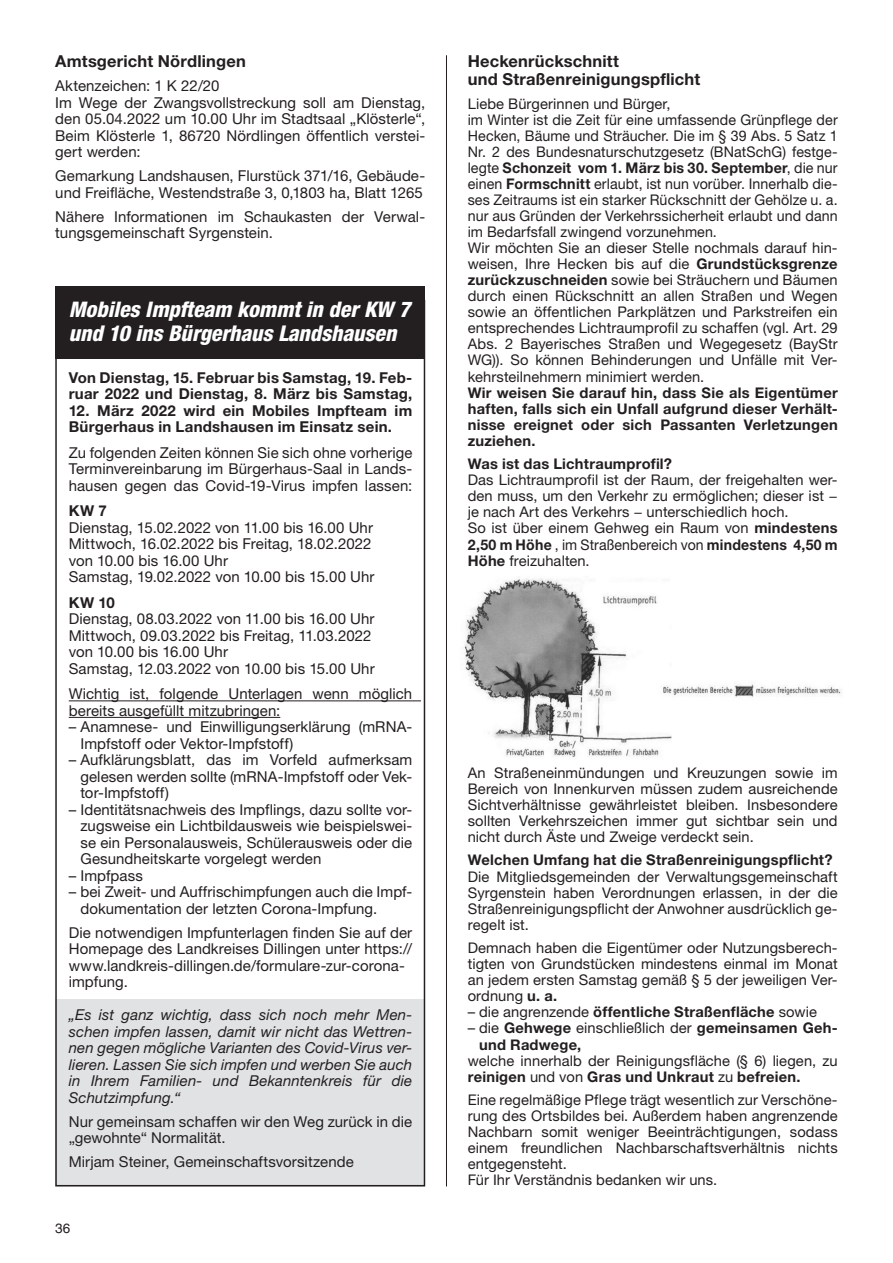
<style>
.page{position:relative;width:893px;height:1263px;background:#fff}
.page>*{position:absolute;margin:0;border:0;box-sizing:border-box;transform-origin:0 0}
.t1{font:italic 800 condensed 21.75px/24px "Helvetica Neue LT Std";color:#fff}
.t2{font:700 16.5px/18px "Helvetica Neue LT Std";letter-spacing:.01em;color:#231f20}
.t3{font:15px/16.5px "Helvetica Neue LT Std";letter-spacing:.005em;color:#231f20}
.t4{font:italic 15px/16.5px "Helvetica Neue LT Std";letter-spacing:.01em;color:#231f20;text-align:justify}
.t5{font:700 15px/16.5px "Helvetica Neue LT Std";letter-spacing:.015em;color:#231f20}
.t6{font:14.7px/16px "Helvetica Neue LT Std";letter-spacing:.005em;color:#231f20}
.t7{font:700 14.7px/16px "Helvetica Neue LT Std";letter-spacing:.015em;color:#231f20;text-align:justify}
.t8{font:13.5px "Helvetica";color:#231f20}
.s1{font-weight:700}
.s2{font-weight:400}
</style>
<div class="page">
<hr style="left:446px;top:55px;width:1px;height:1131px;background:#231f20">
<div style="left:55px;top:999px;width:370px;height:187px;background:#e1e2e4"></div>
<div style="left:55px;top:286px;width:370px;height:72px;background:#231f20"></div>
<hr style="left:69px;top:700px;width:352px;height:1px;background:#231f20">
<hr style="left:69px;top:717px;width:211px;height:1px;background:#231f20">
<div style="left:55px;top:300px;width:370px;height:886px;border:2px solid #231f20"></div>
<img style="left:464px;top:577px;width:208px;height:180px">
<img style="left:657px;top:681px;width:184px;height:20px">
<p class="t2" style="left:55px;top:52px;width:192px">Amtsgericht Nördlingen</p>
<p class="t3" style="left:55px;top:77px;width:371px">Aktenzeichen: 1 K 22/20<br>Im Wege der Zwangsvollstreckung soll am Dienstag, den 05.04.2022 um 10.00 Uhr im Stadtsaal „Klösterle“, Beim Klösterle 1, 86720 Nördlingen öffentlich verstei&shy;gert werden:</p>
<p class="t3" style="left:55px;top:167px;width:371px">Gemarkung Landshausen, Flurstück 371/16, Gebäude&shy;und Freifläche, Westendstraße 3, 0,1803 ha, Blatt 1265</p>
<p class="t3" style="left:55px;top:208px;width:371px">Nähere Informationen im Schaukasten der Verwal&shy;tungsgemeinschaft Syrgenstein.</p>
<h1 class="t1" style="left:69px;top:297px;width:343px">Mobiles Impfteam kommt in der KW 7 und 10 ins Bürgerhaus Landshausen</h1>
<p class="t5" style="left:69px;top:369px;width:345px">Von Dienstag, 15. Februar bis Samstag, 19. Feb&shy;ruar 2022 und Dienstag, 8. März bis Samstag,</p>
<p class="t5" style="left:69px;top:402px;width:345px">12. März 2022 wird ein Mobiles Impfteam im<br>Bürgerhaus in Landshausen im Einsatz sein.</p>
<p class="t3" style="left:69px;top:444px;width:345px;text-align:justify">Zu folgenden Zeiten können Sie sich ohne vorherige Terminvereinbarung im Bürgerhaus-Saal in Lands&shy;hausen gegen das Covid-19-Virus impfen lassen:</p>
<p class="t5" style="left:69px;top:502px;width:39px">KW 7</p>
<p class="t3" style="left:69px;top:519px;width:307px">Dienstag, 15.02.2022 von 11.00 bis 16.00 Uhr Mittwoch, 16.02.2022 bis Freitag, 18.02.2022 von 10.00 bis 16.00 Uhr<br>Samstag, 19.02.2022 von 10.00 bis 15.00 Uhr</p>
<p class="t5" style="left:69px;top:594px;width:48px">KW 10</p>
<p class="t3" style="left:69px;top:611px;width:307px">Dienstag, 08.03.2022 von 11.00 bis 16.00 Uhr Mittwoch, 09.03.2022 bis Freitag, 11.03.2022 von 10.00 bis 16.00 Uhr<br>Samstag, 12.03.2022 von 10.00 bis 15.00 Uhr</p>
<p class="t3" style="left:69px;top:686px;width:345px">Wichtig ist, folgende Unterlagen wenn möglich bereits ausgefüllt mitzubringen:</p>
<p class="t3" style="left:80px;top:719px;width:333px;text-indent:-12px">– Anamnese- und Einwilligungserklärung (mRNA-<br>Impfstoff oder Vektor-Impfstoff)</p>
<p class="t3" style="left:80px;top:752px;width:333px;text-align:justify;text-indent:-12px">– Aufklärungsblatt, das im Vorfeld aufmerksam gelesen werden sollte (mRNA-Impfstoff oder Vek&shy;tor-Impfstoff)</p>
<p class="t3" style="left:80px;top:801px;width:333px;text-align:justify;text-indent:-12px">– Identitätsnachweis des Impflings, dazu sollte vor&shy;zugsweise ein Lichtbildausweis wie beispielswei&shy;se ein Personalausweis, Schülerausweis oder die Gesundheitskarte vorgelegt werden</p>
<p class="t3" style="left:69px;top:867px;width:76px">– Impfpass</p>
<p class="t3" style="left:80px;top:884px;width:333px;text-indent:-12px">– bei Zweit- und Auffrischimpfungen auch die Impf&shy;dokumentation der letzten Corona-Impfung.</p>
<p class="t3" style="left:69px;top:924px;width:345px">Die notwendigen Impfunterlagen finden Sie auf der Homepage des Landkreises Dillingen unter https:// www.landkreis-dillingen.de/formulare-zur-corona&shy;impfung.</p>
<p class="t4" style="left:69px;top:1006px;width:345px">„Es ist ganz wichtig, dass sich noch mehr Men&shy;schen impfen lassen, damit wir nicht das Wettren&shy;nen gegen mögliche Varianten des Covid-Virus ver&shy;lieren. Lassen Sie sich impfen und werben Sie auch in Ihrem Familien- und Bekanntenkreis für die Schutzimpfung.“</p>
<p class="t3" style="left:69px;top:1113px;width:345px">Nur gemeinsam schaffen wir den Weg zurück in die „gewohnte“ Normalität.</p>
<p class="t3" style="left:69px;top:1154px;width:286px">Mirjam Steiner, Gemeinschaftsvorsitzende</p>
<p class="t8" style="left:55px;top:1220px;width:17px">36</p>
<p class="t2" style="left:468px;top:52px;width:234px">Heckenrückschnitt<br>und Straßenreinigungspflicht</p>
<p class="t6" style="left:468px;top:95px;width:371px">Liebe Bürgerinnen und Bürger,<br>im Winter ist die Zeit für eine umfassende Grünpflege der Hecken, Bäume und Sträucher. Die im § 39 Abs. 5 Satz 1<br>Nr. 2 des Bundesnaturschutzgesetz (BNatSchG) festge&shy;legte <span class="s1">Schonzeit vom 1. März bis 30. September</span>, die nur einen <span class="s1">Formschnitt</span> erlaubt, ist nun vorüber. Innerhalb die&shy;ses Zeitraums ist ein starker Rückschnitt der Gehölze u. a. nur aus Gründen der Verkehrssicherheit erlaubt und dann im Bedarfsfall zwingend vorzunehmen.<br>Wir möchten Sie an dieser Stelle nochmals darauf hin&shy;weisen, Ihre Hecken bis auf die <span class="s1">Grundstücksgrenze zurückzuschneiden</span> sowie bei Sträuchern und Bäumen durch einen Rückschnitt an allen Straßen und Wegen sowie an öffentlichen Parkplätzen und Parkstreifen ein entsprechendes Lichtraumprofil zu schaffen (vgl. Art. 29<br>Abs. 2 Bayerisches Straßen und Wegegesetz (BayStr WG)). So können Behinderungen und Unfälle mit Ver&shy;kehrsteilnehmern minimiert werden.</p>
<p class="t7" style="left:468px;top:384px;width:371px">Wir weisen Sie darauf hin, dass Sie als Eigentümer haften, falls sich ein Unfall aufgrund dieser Verhält&shy;nisse ereignet oder sich Passanten Verletzungen zuziehen.</p>
<p class="t7" style="left:468px;top:456px;width:206px">Was ist das Lichtraumprofil?</p>
<p class="t6" style="left:468px;top:472px;width:371px">Das Lichtraumprofil ist der Raum, der freigehalten wer&shy;den muss, um den Verkehr zu ermöglichen; dieser ist − je nach Art des Verkehrs − unterschiedlich hoch.<br>So ist über einem Gehweg ein Raum von <span class="s1">mindestens 2,50 m Höhe</span> , im Straßenbereich von <span class="s1">mindestens 4,50 m Höhe</span> freizuhalten.</p>
<p class="t6" style="left:468px;top:764px;width:371px;text-align:justify">An Straßeneinmündungen und Kreuzungen sowie im Bereich von Innenkurven müssen zudem ausreichende Sichtverhältnisse gewährleistet bleiben. Insbesondere sollten Verkehrszeichen immer gut sichtbar sein und nicht durch Äste und Zweige verdeckt sein.</p>
<p class="t7" style="left:468px;top:852px;width:366px">Welchen Umfang hat die Straßenreinigungspflicht?</p>
<p class="t6" style="left:468px;top:868px;width:371px;text-align:justify">Die Mitgliedsgemeinden der Verwaltungsgemeinschaft Syrgenstein haben Verordnungen erlassen, in der die Straßenreinigungspflicht der Anwohner ausdrücklich ge&shy;regelt ist.</p>
<p class="t6" style="left:468px;top:940px;width:371px;text-align:justify">Demnach haben die Eigentümer oder Nutzungsberech&shy;tigten von Grundstücken mindestens einmal im Monat an jedem ersten Samstag gemäß § 5 der jeweiligen Ver&shy;ordnung <span class="s1">u. a.</span></p>
<p class="t7" style="left:468px;top:1004px;width:351px"><span class="s2">– die angrenzende</span> öffentliche Straßenfläche <span class="s2">sowie</span></p>
<p class="t7" style="left:479px;top:1020px;width:360px;text-indent:-11px"><span class="s2">– die</span> Gehwege <span class="s2">einschließlich der</span> gemeinsamen Geh&shy;und Radwege,</p>
<p class="t6" style="left:468px;top:1052px;width:371px">welche innerhalb der Reinigungsfläche (§ 6) liegen, zu <span class="s1">reinigen</span> und von <span class="s1">Gras und Unkraut</span> zu <span class="s1">befreien.</span></p>
<p class="t6" style="left:468px;top:1092px;width:371px">Eine regelmäßige Pflege trägt wesentlich zur Verschöne&shy;rung des Ortsbildes bei. Außerdem haben angrenzende Nachbarn somit weniger Beeinträchtigungen, sodass einem freundlichen Nachbarschaftsverhältnis nichts entgegensteht.<br>Für Ihr Verständnis bedanken wir uns.</p>
</div>
